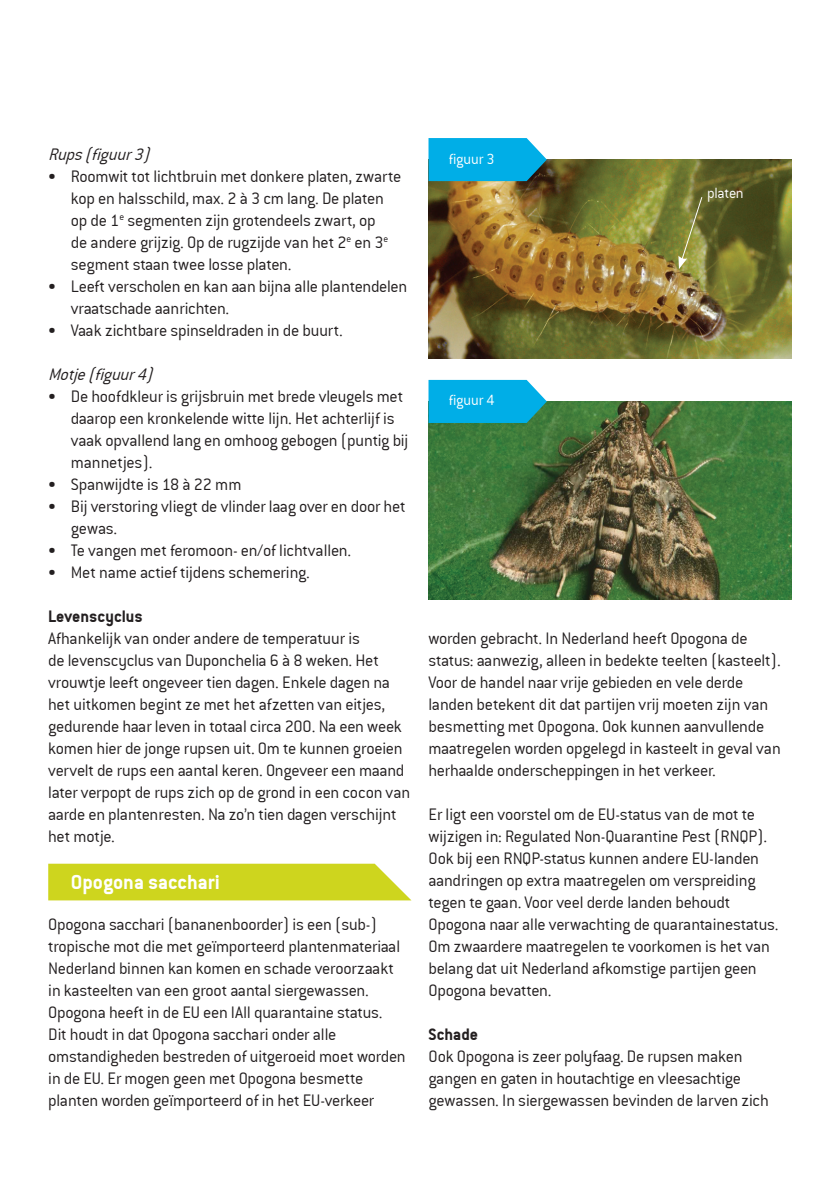
<style>
.page{position:relative;width:840px;height:1191px;background:#fff}
.page>*{position:absolute;margin:0;border:0;box-sizing:border-box;transform-origin:0 0}
.t1{font:22px "Conduit ITCTT Bold";color:#fff}
.t2{font:18px/22px "Conduit ITCTT Light";letter-spacing:-.015em;color:#231f20}
.t3{font:italic 18px "Conduit ITCTT Light";color:#231f20}
.t4{font:18px "Conduit ITCTT Bold";color:#231f20}
.t5{font:16px "Conduit ITCTT Light";color:#fff}
</style>
<div class="page">
<svg style="left:48px;top:863px;width:363px;height:37px;background:#d1d72d"></svg>
<img style="left:428px;top:160px;width:363px;height:198px">
<svg style="left:428px;top:138px;width:118px;height:43px;background:#0cabdf"></svg>
<img style="left:428px;top:401px;width:363px;height:199px">
<svg style="left:428px;top:380px;width:118px;height:43px;background:#0dafe0"></svg>
<svg style="left:678px;top:196px;width:24px;height:73px;background:#93964c"></svg>
<p class="t3" style="left:48px;top:145px;width:108px">Rups(figuur3)</p>
<p class="t2" style="left:71px;top:165px;width:332px;text-indent:-23px">• Roomwit tot lichtbruin met donkere platen, zwarte kop en halsschild, max. 2 à 3 cm lang. De platen op de 1<sup>e</sup> segmenten zijn grotendeels zwart, op<br>de andere grijzig. Op de rugzijde van het 2<sup>e</sup> en 3<sup>e </sup>segment staan twee losse platen.</p>
<p class="t2" style="left:71px;top:275px;width:337px;text-indent:-23px">• Leeft verscholen en kan aan bijna alle plantendelen vraatschade aanrichten.</p>
<p class="t2" style="left:48px;top:319px;width:296px">• Vaak zichtbare spinseldraden in de buurt.</p>
<p class="t3" style="left:48px;top:365px;width:111px">Motje(figuur4)</p>
<p class="t2" style="left:71px;top:385px;width:339px;text-indent:-23px">• De hoofdkleur is grijsbruin met brede vleugels met daarop een kronkelende witte lijn. Het achterlijf is vaak opvallend lang en omhoog gebogen (puntig bij mannetjes).</p>
<p class="t2" style="left:48px;top:473px;width:195px">• Spanwijdte is 18 à 22 mm</p>
<p class="t2" style="left:71px;top:495px;width:336px;text-indent:-23px">• Bij verstoring vliegt de vlinder laag over en door het gewas.</p>
<p class="t2" style="left:48px;top:539px;width:304px">• Te vangen met feromoon- en/of lichtvallen.</p>
<p class="t2" style="left:48px;top:561px;width:263px">• Met name actief tijdens schemering.</p>
<p class="t4" style="left:48px;top:606px;width:96px">Levenscyclus</p>
<p class="t2" style="left:48px;top:627px;width:363px">Afhankelijk van onder andere de temperatuur is<br>de levenscyclus van Duponchelia 6 à 8 weken. Het vrouwtje leeft ongeveer tien dagen. Enkele dagen na het uitkomen begint ze met het afzetten van eitjes, gedurende haar leven in totaal circa 200. Na een week komen hier de jonge rupsen uit. Om te kunnen groeien vervelt de rups een aantal keren. Ongeveer een maand later verpopt de rups zich op de grond in een cocon van aarde en plantenresten. Na zo’n tien dagen verschijnt het motje.</p>
<p class="t1" style="left:71px;top:869px;width:150px">Opogona sacchari</p>
<p class="t2" style="left:48px;top:913px;width:359px">Opogona sacchari (bananenboorder) is een (sub-) tropische mot die met geïmporteerd plantenmateriaal Nederland binnen kan komen en schade veroorzaakt in kasteelten van een groot aantal siergewassen.<br>Opogona heeft in de EU een IAII quarantaine status.<br>Dit houdt in dat Opogona sacchari onder alle omstandigheden bestreden of uitgeroeid moet worden in de EU. Er mogen geen met Opogona besmette planten worden geïmporteerd of in het EU-verkeer</p>
<p class="t5" style="left:448px;top:150px;width:47px">figuur 3</p>
<p class="t5" style="left:448px;top:392px;width:47px">figuur 4</p>
<p class="t5" style="left:706px;top:184px;width:38px">platen</p>
<p class="t2" style="left:428px;top:627px;width:353px">worden gebracht. In Nederland heeft Opogona de status: aanwezig, alleen in bedekte teelten (kasteelt).<br>Voor de handel naar vrije gebieden en vele derde landen betekent dit dat partijen vrij moeten zijn van besmetting met Opogona. Ook kunnen aanvullende maatregelen worden opgelegd in kasteelt in geval van herhaalde onderscheppingen in het verkeer.</p>
<p class="t2" style="left:428px;top:803px;width:351px">Er ligt een voorstel om de EU-status van de mot te wijzigen in: Regulated Non-Quarantine Pest (RNQP).<br>Ook bij een RNQP-status kunnen andere EU-landen aandringen op extra maatregelen om verspreiding tegen te gaan. Voor veel derde landen behoudt Opogona naar alle verwachting de quarantainestatus.<br>Om zwaardere maatregelen te voorkomen is het van belang dat uit Nederland afkomstige partijen geen Opogona bevatten.</p>
<p class="t4" style="left:428px;top:1024px;width:51px">Schade</p>
<p class="t2" style="left:428px;top:1045px;width:341px">Ook Opogona is zeer polyfaag. De rupsen maken gangen en gaten in houtachtige en vleesachtige gewassen. In siergewassen bevinden de larven zich</p>
</div>
